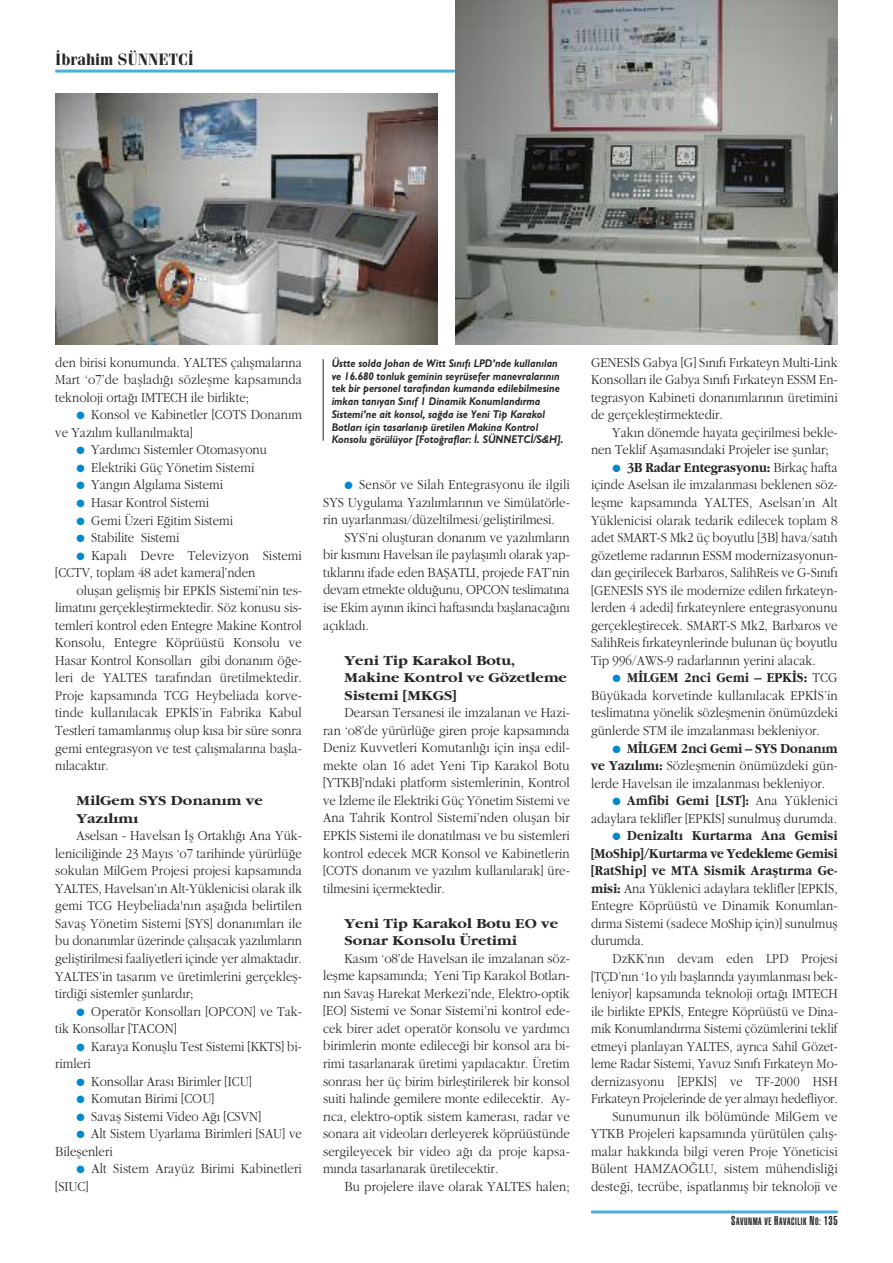
<style>
.page{position:relative;width:893px;height:1263px;background:#fff}
.page>*{position:absolute;margin:0;border:0;box-sizing:border-box;transform-origin:0 0}
.t1{font:700 16.5px "Fenice";color:#272627}
.t2{font:300 14.25px/17.5px "Garamond";color:#272627;text-align:justify;scale:.9 1}
.t3{font:300 14.25px/17.5px "Garamond";color:#272627;text-align:right;scale:.88 1}
.t4{font:700 14.25px/17.5px "Garamond";color:#272627;scale:1.11 1}
.t5{font:500 11.25px/12.8px "Gill Sans Bold Ita";color:#272627;scale:.9 1}
.t6{font:10.5px "Helvetica Ultra Compressed";letter-spacing:.05em;color:#272627}
.s1{color:#0089ce}
.s2{font-weight:700}
.s3{font-size:12.75px}
</style>
<div class="page">
<hr style="left:55px;top:70px;width:736px;height:3px;background:#4daddc">
<hr style="left:591px;top:1210px;width:247px;height:3px;background:#4daddc">
<img style="left:455px;top:0;width:383px;height:345px">
<hr style="left:323px;top:359px;width:1px;height:82px;background:#272627">
<img style="left:55px;top:94px;width:383px;height:251px">
<p class="t1" style="left:55px;top:49px;width:140px">İbrahim SÜNNETCİ</p>
<p class="t2" style="left:55px;top:353px;width:276px">den birisi konumunda. YALTES çalışmalarına Mart ‘o7’de başladığı sözleşme kapsamında teknoloji ortağı IMTECH ile birlikte;</p>
<p class="t2" style="left:55px;top:406px;width:276px;text-indent:21px"><span class="s1">●</span> Konsol ve Kabinetler [COTS Donanım ve Yazılım kullanılmakta]</p>
<p class="t2" style="left:77px;top:441px;width:213px"><span class="s1">●</span> Yardımcı Sistemler Otomasyonu</p>
<p class="t2" style="left:77px;top:458px;width:199px"><span class="s1">●</span> Elektriki Güç Yönetim Sistemi</p>
<p class="t2" style="left:77px;top:476px;width:164px"><span class="s1">●</span> Yangın Algılama Sistemi</p>
<p class="t2" style="left:77px;top:493px;width:149px"><span class="s1">●</span> Hasar Kontrol Sistemi</p>
<p class="t2" style="left:77px;top:511px;width:175px"><span class="s1">●</span> Gemi Üzeri Eğitim Sistemi</p>
<p class="t2" style="left:77px;top:528px;width:116px"><span class="s1">●</span> Stabilite Sistemi</p>
<p class="t2" style="left:55px;top:546px;width:276px;text-indent:21px"><span class="s1">●</span> Kapalı Devre Televizyon Sistemi [CCTV, toplam 48 adet kamera]’nden</p>
<p class="t2" style="left:55px;top:581px;width:276px;text-indent:21px">oluşan gelişmiş bir EPKİS Sistemi’nin tes&shy;limatını gerçekleştirmektedir. Söz konusu sis&shy;temleri kontrol eden Entegre Makine Kontrol Konsolu, Entegre Köprüüstü Konsolu ve Hasar Kontrol Konsolları gibi donanım öğe&shy;leri de YALTES tarafından üretilmektedir.<br>Proje kapsamında TCG Heybeliada korve&shy;tinde kullanılacak EPKİS’in Fabrika Kabul Testleri tamamlanmış olup kısa bir süre sonra gemi entegrasyon ve test çalışmalarına başla&shy;nılacaktır.</p>
<p class="t4" style="left:77px;top:791px;width:169px">MilGem SYS Donanım ve<br>Yazılımı</p>
<p class="t2" style="left:55px;top:827px;width:276px;text-indent:21px">Aselsan - Havelsan İş Ortaklığı Ana Yük&shy;leniciliğinde 23 Mayıs ‘o7 tarihinde yürürlüğe sokulan MilGem Projesi projesi kapsamında YALTES, Havelsan’ın Alt-Yüklenicisi olarak ilk gemi TCG Heybeliada'nın aşağıda belirtilen Savaş Yönetim Sistemi [SYS] donanımları ile bu donanımlar üzerinde çalışacak yazılımların geliştirilmesi faaliyetleri içinde yer almaktadır.<br>YALTES’in tasarım ve üretimlerini gerçekleş&shy;tirdiği sistemler şunlardır;</p>
<p class="t2" style="left:55px;top:1002px;width:276px;text-indent:21px"><span class="s1">●</span> Operatör Konsolları [OPCON] ve Tak&shy;tik Konsollar [TACON]</p>
<p class="t2" style="left:55px;top:1037px;width:276px;text-indent:21px"><span class="s1">●</span> Karaya Konuşlu Test Sistemi [KKTS] bi&shy;rimleri</p>
<p class="t2" style="left:77px;top:1072px;width:196px"><span class="s1">●</span> Konsollar Arası Birimler [ICU]</p>
<p class="t2" style="left:77px;top:1090px;width:155px"><span class="s1">●</span> Komutan Birimi [COU]</p>
<p class="t2" style="left:77px;top:1107px;width:207px"><span class="s1">●</span> Savaş Sistemi Video Ağı [CSVN]</p>
<p class="t2" style="left:55px;top:1125px;width:276px;text-indent:21px"><span class="s1">●</span> Alt Sistem Uyarlama Birimleri [SAU] ve<br>Bileşenleri</p>
<p class="t2" style="left:55px;top:1160px;width:276px;text-indent:21px"><span class="s1">●</span> Alt Sistem Arayüz Birimi Kabinetleri [SIUC]</p>
<p class="t5" style="left:332px;top:357px;width:259px">Üstte solda Johan de Witt Sınıfı LPD’nde kullanılan ve 16.680 tonluk geminin seyrüsefer manevralarının tek bir personel tarafından kumanda edilebilmesine imkan tanıyan Sınıf 1 Dinamik Konumlandırma Sistemi’ne ait konsol, sağda ise Yeni Tip Karakol Botları için tasarlanıp üretilen Makina Kontrol Konsolu görülüyor [Fotoğraflar: İ. SÜNNETCİ/S&amp;H].</p>
<p class="t2" style="left:323px;top:476px;width:276px;text-indent:21px"><span class="s1">●</span> Sensör ve Silah Entegrasyonu ile ilgili SYS Uygulama Yazılımlarının ve Simülatörle&shy;rin uyarlanması/düzeltilmesi/geliştirilmesi.</p>
<p class="t2" style="left:323px;top:528px;width:276px;text-indent:21px">SYS’ni oluşturan donanım ve yazılımların bir kısmını Havelsan ile paylaşımlı olarak yap&shy;tıklarını ifade eden BAŞATLI, projede FAT’nin devam etmekte olduğunu, OPCON teslimatına ise Ekim ayının ikinci haftasında başlanacağını açıkladı.</p>
<p class="t4" style="left:344px;top:651px;width:202px">Yeni Tip Karakol Botu,<br>Makine Kontrol ve Gözetleme<br>Sistemi [MKGS]</p>
<p class="t2" style="left:323px;top:704px;width:276px;text-indent:21px">Dearsan Tersanesi ile imzalanan ve Hazi&shy;ran ‘o8’de yürürlüğe giren proje kapsamında Deniz Kuvvetleri Komutanlığı için inşa edil&shy;mekte olan 16 adet Yeni Tip Karakol Botu [YTKB]’ndaki platform sistemlerinin, Kontrol ve İzleme ile Elektriki Güç Yönetim Sistemi ve Ana Tahrik Kontrol Sistemi’nden oluşan bir EPKİS Sistemi ile donatılması ve bu sistemleri kontrol edecek MCR Konsol ve Kabinetlerin [COTS donanım ve yazılım kullanılarak] üre&shy;tilmesini içermektedir.</p>
<p class="t4" style="left:344px;top:914px;width:194px">Yeni Tip Karakol Botu EO ve<br>Sonar Konsolu Üretimi</p>
<p class="t2" style="left:323px;top:949px;width:276px;text-indent:21px">Kasım ‘o8’de Havelsan ile imzalanan söz&shy;leşme kapsamında; Yeni Tip Karakol Botları&shy;nın Savaş Harekat Merkezi’nde, Elektro-optik [EO] Sistemi ve Sonar Sistemi’ni kontrol ede&shy;cek birer adet operatör konsolu ve yardımcı birimlerin monte edileceği bir konsol ara bi&shy;rimi tasarlanarak üretimi yapılacaktır. Üretim sonrası her üç birim birleştirilerek bir konsol suiti halinde gemilere monte edilecektir. Ay&shy;rıca, elektro-optik sistem kamerası, radar ve sonara ait videoları derleyerek köprüüstünde sergileyecek bir video ağı da proje kapsa&shy;mında tasarlanarak üretilecektir.</p>
<p class="t2" style="left:344px;top:1177px;width:252px">Bu projelere ilave olarak YALTES halen;</p>
<p class="t2" style="left:591px;top:353px;width:276px">GENESİS Gabya [G] Sınıfı Fırkateyn Multi-Link Konsolları ile Gabya Sınıfı Fırkateyn ESSM En&shy;tegrasyon Kabineti donanımlarının üretimini de gerçekleştirmektedir.</p>
<p class="t2" style="left:591px;top:423px;width:276px;text-indent:21px">Yakın dönemde hayata geçirilmesi bekle&shy;nen Teklif Aşamasındaki Projeler ise şunlar;</p>
<p class="t2" style="left:591px;top:458px;width:276px;text-indent:21px"><span class="s1">●</span> <span class="s2">3B Radar Entegrasyonu:</span> Birkaç hafta içinde Aselsan ile imzalanması beklenen söz&shy;leşme kapsamında YALTES, Aselsan’ın Alt Yüklenicisi olarak tedarik edilecek toplam 8 adet SMART-S Mk2 üç boyutlu [3B] hava/satıh gözetleme radarının ESSM modernizasyonun&shy;dan geçirilecek Barbaros, SalihReis ve G-Sınıfı [GENESİS SYS ile modernize edilen fırkateyn&shy;lerden 4 adedi] fırkateynlere entegrasyonunu gerçekleştirecek. SMART-S Mk2, Barbaros ve SalihReis fırkateynlerinde bulunan üç boyutlu Tip 996/AWS-9 radarlarının yerini alacak.</p>
<p class="t2" style="left:591px;top:669px;width:276px;text-indent:21px"><span class="s1">●</span> <span class="s2">MİLGEM 2nci Gemi – EPKİS:</span> TCG Büyükada korvetinde kullanılacak EPKİS’in teslimatına yönelik sözleşmenin önümüzdeki günlerde STM ile imzalanması bekleniyor.</p>
<p class="t2" style="left:591px;top:739px;width:276px;text-indent:21px"><span class="s1">●</span> <span class="s2">MİLGEM 2nci Gemi – SYS Donanım ve Yazılımı:</span> Sözleşmenin önümüzdeki gün&shy;lerde Havelsan ile imzalanması bekleniyor.</p>
<p class="t2" style="left:591px;top:791px;width:276px;text-align:right"><span class="s1">●</span> <span class="s2">Amfibi Gemi [LST]:</span> Ana Yüklenici adaylara teklifler [EPKİS] sunulmuş durumda.</p>
<p class="t2" style="left:591px;top:827px;width:276px;text-indent:21px"><span class="s1">●</span> <span class="s2">Denizaltı Kurtarma Ana Gemisi [MoShip]/Kurtarma ve Yedekleme Gemisi [RatShip] ve MTA Sismik Araştırma Ge&shy;misi:</span> Ana Yüklenici adaylara teklifler [EPKİS, Entegre Köprüüstü ve Dinamik Konumlan&shy;dırma Sistemi (sadece MoShip için)] sunulmuş durumda.</p>
<p class="t3" style="left:591px;top:949px;width:282px">DzKK’nın devam eden LPD Projesi [TÇD’nın ‘1o yılı başlarında yayımlanması bek&shy;leniyor] kapsamında teknoloji ortağı IMTECH ile birlikte EPKİS, Entegre Köprüüstü ve Dina&shy;mik Konumlandırma Sistemi çözümlerini teklif etmeyi planlayan YALTES, ayrıca Sahil Gözet&shy;leme Radar Sistemi, Yavuz Sınıfı Fırkateyn Mo&shy;dernizasyonu [EPKİS] ve TF-2000 HSH Fırkateyn Projelerinde de yer almayı hedefliyor.<br>Sunumunun ilk bölümünde MilGem ve YTKB Projeleri kapsamında yürütülen çalış&shy;malar hakkında bilgi veren Proje Yöneticisi Bülent HAMZAOĞLU, sistem mühendisliği desteği, tecrübe, ispatlanmış bir teknoloji ve</p>
<p class="t6" style="left:731px;top:1215px;width:108px"><span class="s3">S</span>AVUNMA VE <span class="s3">H</span>AVACILIK <span class="s3">N</span>O: <span class="s3">135</span></p>
</div>
